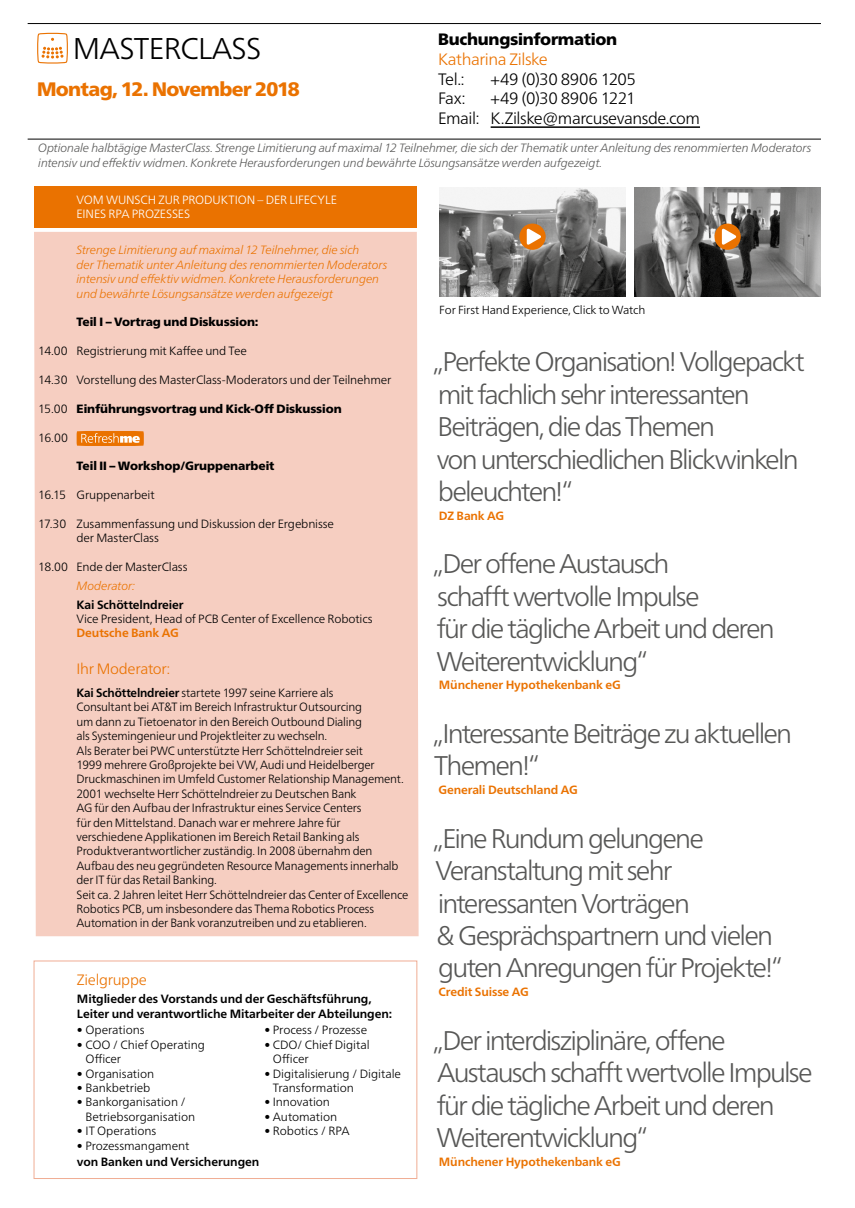
<style>
.page{position:relative;width:855px;height:1208px;background:#fff}
.page>*{position:absolute;margin:0;border:0;box-sizing:border-box;transform-origin:0 0}
.t1{font:300 30px "Frutiger Neue LTW1 G";letter-spacing:-.025em;color:#000}
.t2{font:300 27px/32.4px "Frutiger Neue LTW1 G";letter-spacing:-.07em;color:#575756}
.t3{font:900 19.5px "Frutiger Neue LTW1 G";letter-spacing:-.035em;color:#ea7200}
.t4{font:300 16.5px/19.8px "Frutiger Neue LTW1 G";letter-spacing:-.03em;color:#000}
.t5{font:900 16.5px "Frutiger Neue LTW1 G";letter-spacing:-.02em;color:#000}
.t6{font:300 16.5px "Frutiger Neue LTW1 G";letter-spacing:-.03em;color:#ea7200}
.t7{font:300 15px "Frutiger Neue LTW1 G";letter-spacing:-.02em;color:#ea7200}
.t8{font:300 12px/14.4px "Frutiger Neue LTW1 G";letter-spacing:-.015em;color:#000}
.t9{font:italic 300 12px/14.4px "Frutiger Neue LTW1 G";letter-spacing:-.015em;color:#575756}
.t10{font:italic 300 12px/14.4px "Frutiger Neue LTW1 G";letter-spacing:-.015em;color:#ea7200}
.t11{font:700 12px/14.4px "Frutiger Neue LTW1 G";letter-spacing:-.005em;color:#000}
.t12{font:700 12px "Frutiger Neue LTW1 G";letter-spacing:-.01em;color:#ea7200}
.t13{font:900 12px "Frutiger Neue LTW1 G";letter-spacing:-.005em;color:#000}
.t14{font:300 12px/14.4px "Frutiger Neue LTW1 G";letter-spacing:-.01em;color:#fff}
.t15{font:300 11.7px "Frutiger Neue LTW1 G";letter-spacing:-.015em;color:#000}
.s1{font-weight:300}
.s2{font-weight:700}
</style>
<div class="page">
<hr style="left:28px;top:23px;width:793px;height:1px;background:#000">
<hr style="left:28px;top:139px;width:793px;height:1px;background:#000">
<div style="left:34px;top:186px;width:383px;height:42px;background:#ea7200"></div>
<div style="left:34px;top:232px;width:384px;height:704px;background:#f6cec1"></div>
<svg style="left:37px;top:32px;width:31px;height:32px"></svg>
<svg style="left:76px;top:431px;width:68px;height:15px"></svg>
<img style="left:439px;top:187px;width:187px;height:110px">
<div style="left:519px;top:224px;width:26px;height:26px;background:#ea7200;border-radius:50%"></div>
<svg style="left:527px;top:228px;width:14px;height:17px"></svg>
<img style="left:634px;top:187px;width:187px;height:109px">
<div style="left:714px;top:224px;width:26px;height:26px;background:#ea7200;border-radius:50%"></div>
<svg style="left:722px;top:228px;width:14px;height:17px"></svg>
<div style="left:34px;top:960px;width:383px;height:218px;border:1px solid #f0ad94"></div>
<hr style="left:490px;top:126px;width:210px;height:2px;background:#000">
<h1 class="t1" style="left:73px;top:27px;width:190px">MASTERCLASS</h1>
<h3 class="t3" style="left:37px;top:74px;width:264px">Montag, 12. November 2018</h3>
<h3 class="t5" style="left:438px;top:27px;width:180px">Buchungsinformation</h3>
<h3 class="t6" style="left:438px;top:47px;width:111px">Katharina Zilske</h3>
<h3 class="t4" style="left:438px;top:68px;width:28px">Tel.:</h3>
<h3 class="t4" style="left:490px;top:68px;width:147px">+49 (0)30 8906 1205</h3>
<h3 class="t4" style="left:438px;top:87px;width:29px">Fax:</h3>
<h3 class="t4" style="left:438px;top:87px;width:263px;text-indent:53px">+49 (0)30 8906 1221<br>Email: K.Zilske@marcusevansde.com</h3>
<p class="t9" style="left:38px;top:140px;width:774px">Optionale halbtägige MasterClass. Strenge Limitierung auf maximal 12 Teilnehmer, die sich der Thematik unter Anleitung des renommierten Moderators intensiv und effektiv widmen. Konkrete Herausforderungen und bewährte Lösungsansätze werden aufgezeigt.</p>
<p class="t14" style="left:77px;top:192px;width:262px">VOM WUNSCH ZUR PRODUKTION – DER LIFECYLE<br>EINES RPA PROZESSES</p>
<p class="t10" style="left:77px;top:242px;width:312px">Strenge Limitierung auf maximal 12 Teilnehmer, die sich<br>der Thematik unter Anleitung des renommierten Moderators intensiv und effektiv widmen. Konkrete Herausforderungen und bewährte Lösungsansätze werden aufgezeigt</p>
<p class="t13" style="left:77px;top:313px;width:183px">Teil I – Vortrag und Diskussion:</p>
<p class="t8" style="left:38px;top:343px;width:210px">14.00 Registrierung mit Kaffee und Tee</p>
<p class="t8" style="left:38px;top:372px;width:355px">14.30 Vorstellung des MasterClass-Moderators und der Teilnehmer</p>
<p class="t13" style="left:38px;top:399px;width:305px"><span class="s1">15.00</span> Einführungsvortrag und Kick-Off Diskussion</p>
<p class="t8" style="left:38px;top:429px;width:31px">16.00</p>
<p class="t13" style="left:77px;top:457px;width:199px">Teil II – Workshop/Gruppenarbeit</p>
<p class="t8" style="left:38px;top:487px;width:118px">16.15 Gruppenarbeit</p>
<p class="t8" style="left:77px;top:516px;width:259px;text-indent:-38px">17.30 Zusammenfassung und Diskussion der Ergebnisse der MasterClass</p>
<p class="t8" style="left:38px;top:559px;width:151px">18.00 Ende der MasterClass</p>
<p class="t10" style="left:77px;top:577px;width:60px">Moderator:</p>
<p class="t11" style="left:77px;top:596px;width:109px">Kai Schöttelndreier</p>
<p class="t8" style="left:77px;top:610px;width:298px">Vice President, Head of PCB Center of Excellence Robotics</p>
<p class="t12" style="left:77px;top:624px;width:104px">Deutsche Bank AG</p>
<p class="t7" style="left:77px;top:658px;width:95px">Ihr Moderator:</p>
<p class="t8" style="left:77px;top:684px;width:333px"><span class="s2">Kai Schöttelndreier</span> startete 1997 seine Karriere als<br>Consultant bei AT&amp;T im Bereich Infrastruktur Outsourcing<br>um dann zu Tietoenator in den Bereich Outbound Dialing<br>als Systemingenieur und Projektleiter zu wechseln.<br>Als Berater bei PWC unterstützte Herr Schöttelndreier seit<br>1999 mehrere Großprojekte bei VW, Audi und Heidelberger Druckmaschinen im Umfeld Customer Relationship Management.<br>2001 wechselte Herr Schöttelndreier zu Deutschen Bank<br>AG für den Aufbau der Infrastruktur eines Service Centers<br>für den Mittelstand. Danach war er mehrere Jahre für verschiedene Applikationen im Bereich Retail Banking als Produktverantwortlicher zuständig. In 2008 übernahm den Aufbau des neu gegründeten Resource Managements innerhalb der IT für das Retail Banking.<br>Seit ca. 2 Jahren leitet Herr Schöttelndreier das Center of Excellence Robotics PCB, um insbesondere das Thema Robotics Process Automation in der Bank voranzutreiben und zu etablieren.</p>
<p class="t7" style="left:77px;top:968px;width:71px">Zielgruppe</p>
<p class="t11" style="left:77px;top:991px;width:317px">Mitglieder des Vorstands und der Geschäftsführung,<br>Leiter und verantwortliche Mitarbeiter der Abteilungen:</p>
<p class="t8" style="left:77px;top:1022px;width:69px">• Operations</p>
<p class="t8" style="left:85px;top:1036px;width:121px;text-indent:-9px">• COO / Chief Operating<br>Officer</p>
<p class="t8" style="left:77px;top:1065px;width:79px">• Organisation</p>
<p class="t8" style="left:77px;top:1079px;width:75px">• Bankbetrieb</p>
<p class="t8" style="left:85px;top:1094px;width:111px;text-indent:-9px">• Bankorganisation /<br>Betriebsorganisation</p>
<p class="t8" style="left:77px;top:1123px;width:81px">• IT Operations</p>
<p class="t8" style="left:77px;top:1137px;width:114px">• Prozessmangament</p>
<p class="t8" style="left:264px;top:1022px;width:104px">• Process / Prozesse</p>
<p class="t8" style="left:273px;top:1036px;width:98px;text-indent:-9px">• CDO/ Chief Digital<br>Officer</p>
<p class="t8" style="left:273px;top:1065px;width:130px;text-indent:-9px">• Digitalisierung / Digitale<br>Transformation</p>
<p class="t8" style="left:264px;top:1094px;width:67px">• Innovation</p>
<p class="t8" style="left:264px;top:1108px;width:74px">• Automation</p>
<p class="t8" style="left:264px;top:1123px;width:87px">• Robotics / RPA</p>
<p class="t11" style="left:77px;top:1153px;width:184px">von Banken und Versicherungen</p>
<p class="t15" style="left:439px;top:301px;width:208px">For First Hand Experience, Click to Watch</p>
<h2 class="t2" style="left:432px;top:344px;width:374px">„Perfekte Organisation! Vollgepackt mit fachlich sehr interessanten<br>Beiträgen, die das Themen<br>von unterschiedlichen Blickwinkeln beleuchten!“</h2>
<p class="t12" style="left:439px;top:507px;width:67px">DZ Bank AG</p>
<h2 class="t2" style="left:432px;top:546px;width:344px">„Der offene Austausch<br>schafft wertvolle Impulse<br>für die tägliche Arbeit und deren<br>Weiterentwicklung“</h2>
<p class="t12" style="left:439px;top:676px;width:183px">Münchener Hypothekenbank eG</p>
<h2 class="t2" style="left:432px;top:715px;width:361px">„Interessante Beiträge zu aktuellen<br>Themen!“</h2>
<p class="t12" style="left:438px;top:781px;width:141px">Generali Deutschland AG</p>
<h2 class="t2" style="left:432px;top:820px;width:352px">„Eine Rundum gelungene<br>Veranstaltung mit sehr interessanten Vorträgen<br>&amp; Gesprächspartnern und vielen guten Anregungen für Projekte!“</h2>
<p class="t12" style="left:438px;top:983px;width:92px">Credit Suisse AG</p>
<h2 class="t2" style="left:432px;top:1022px;width:382px">„Der interdisziplinäre, offene<br>Austausch schafft wertvolle Impulse für die tägliche Arbeit und deren<br>Weiterentwicklung“</h2>
<p class="t12" style="left:439px;top:1152px;width:183px">Münchener Hypothekenbank eG</p>
</div>
